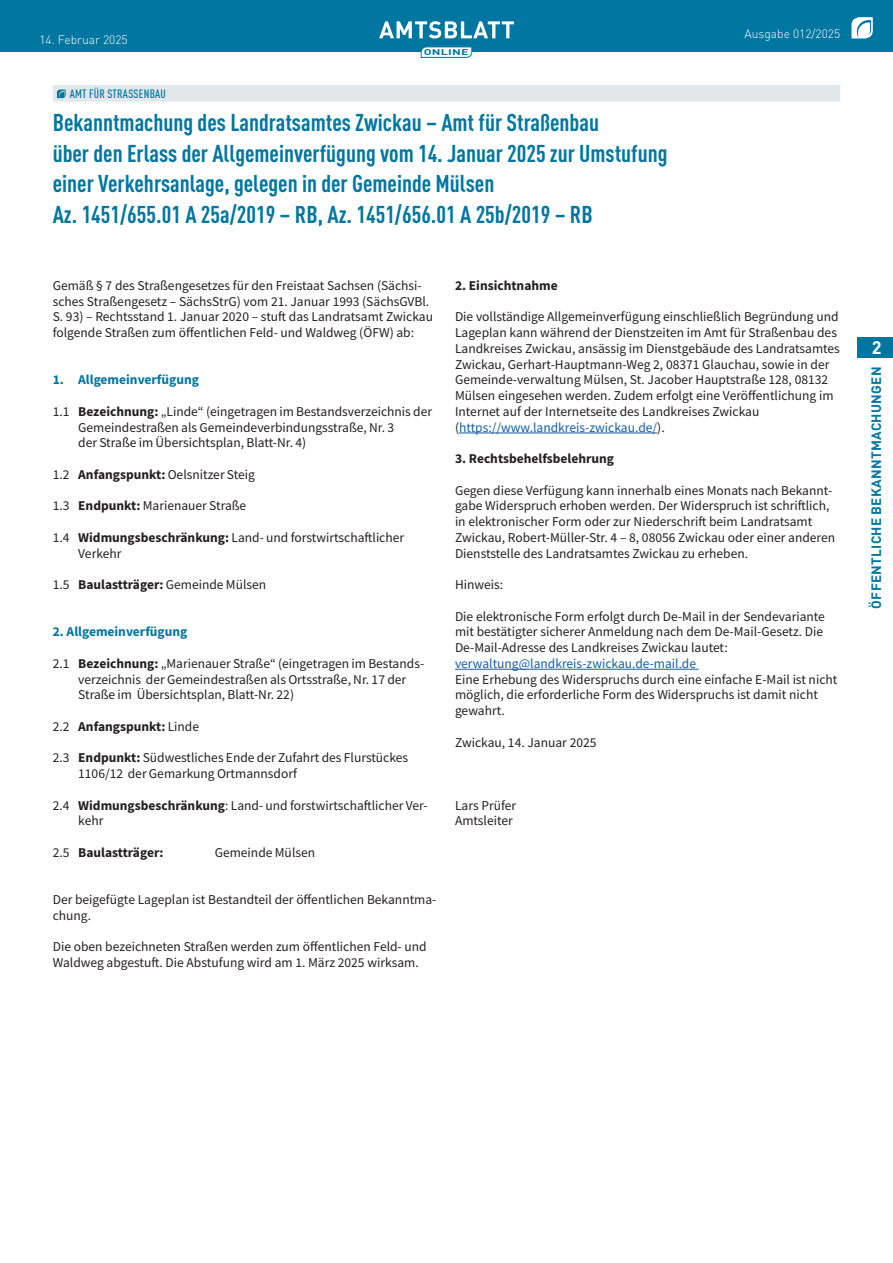
<style>
.page{position:relative;width:893px;height:1263px;background:#fff}
.page>*{position:absolute;margin:0;border:0;box-sizing:border-box;transform-origin:0 0}
._2022_-_Öffentliches_-_HZ16{font:700 condensed 24px/30.8px "DIN Pro";color:#0076a0}
.t1{font:700 18px "DIN Pro";color:#fff}
._2022_-_Brotschrift{font:13.5px/15.8px "Source Sans Pro";color:#231f20}
._2022_-_Brotschrift_-_Aufzählung_Zahlen_E{font:13.5px/15.8px "Source Sans Pro";color:#231f20}
._2022_-_Brotschrift-2{font:700 13.5px "Source Sans Pro";color:#231f20}
._2022_-_Brotschrift_-_Aufzählung_Zahlen_E-2{font:700 13.5px "Source Sans Pro";color:#231f20}
.t2{font:700 13.5px "DIN Pro";letter-spacing:.02em;color:#0076a0}
._2022_-_Brotschrift_-_Aufzählung_Zahlen_E-3{font:700 13.5px "Source Sans Pro";color:#0076a0}
._2022_-_Brotschrift-3{font:700 13.5px "Source Sans Pro";color:#0076a0}
.t3{font:300 12px "DIN Pro";color:#fff}
._2022_-_Öffentliches_-_DZ{font:500 condensed 12px "DIN Pro";letter-spacing:.02em;color:#0076a0}
.t4{font:700 8.25px "DIN Pro";letter-spacing:.02em;color:#0076a0;scale:1.5 1}
.s1{font-weight:700}
.s2{font-weight:400}
.s3{color:#175d9e}
</style>
<div class="page">
<div style="left:0;top:0;width:893px;height:51px;background:#0076a0"></div>
<svg style="left:851px;top:17px;width:22px;height:21px"></svg>
<svg style="left:379px;top:21px;width:135px;height:17px"></svg>
<svg style="left:421px;top:47px;width:51px;height:11px"></svg>
<div style="left:857px;top:337px;width:36px;height:21px;background:#0076a0"></div>
<div style="left:53px;top:85px;width:787px;height:17px;background:#e1e7ea"></div>
<svg style="left:57px;top:90px;width:9px;height:8px"></svg>
<hr style="left:459px;top:433px;width:198px;height:1px;background:#175d9e">
<hr style="left:455px;top:669px;width:244px;height:1px;background:#175d9e">
<p class="t3" style="left:39px;top:30px;width:90px">14. Februar 2025</p>
<p class="t4" style="left:424px;top:45px;width:31px">ONLINE</p>
<p class="_2022_-_Öffentliches_-_DZ" style="left:70px;top:85px;width:98px">AMT FÜR STRASSENBAU</p>
<p class="_2022_-_Öffentliches_-_HZ16" style="left:53px;top:105px;width:616px">Bekanntmachung des Landratsamtes Zwickau – Amt für Straßenbau<br>über den Erlass der Allgemeinverfügung vom 14. Januar 2025 zur Umstufung einer Verkehrsanlage, gelegen in der Gemeinde Mülsen<br>Az. 1451/655.01 A 25a/2019 – RB, Az. 1451/656.01 A 25b/2019 – RB</p>
<p class="t3" style="left:745px;top:25px;width:97px">Ausgabe 012/2025</p>
<p class="_2022_-_Brotschrift" style="left:53px;top:277px;width:382px">Gemäß § 7 des Straßengesetzes für den Freistaat Sachsen (Sächsi&shy;sches Straßengesetz – SächsStrG) vom 21. Januar 1993 (SächsGVBl.<br>S. 93) – Rechtsstand 1. Januar 2020 – stuft das Landratsamt Zwickau folgende Straßen zum öffentlichen Feld- und Waldweg (ÖFW) ab:</p>
<p class="_2022_-_Brotschrift_-_Aufzählung_Zahlen_E-3" style="left:53px;top:371px;width:148px">1. Allgemeinverfügung</p>
<p class="_2022_-_Brotschrift_-_Aufzählung_Zahlen_E" style="left:53px;top:403px;width:381px">1.1 <span class="s1">Bezeichnung:</span> „Linde“ (eingetragen im Bestandsverzeichnis der</p>
<p class="_2022_-_Brotschrift_-_Aufzählung_Zahlen_E" style="left:78px;top:419px;width:317px">Gemeindestraßen als Gemeindeverbindungsstraße, Nr. 3</p>
<p class="_2022_-_Brotschrift_-_Aufzählung_Zahlen_E" style="left:78px;top:435px;width:230px">der Straße im Übersichtsplan, Blatt-Nr. 4)</p>
<p class="_2022_-_Brotschrift_-_Aufzählung_Zahlen_E" style="left:53px;top:466px;width:204px">1.2 <span class="s1">Anfangspunkt:</span> Oelsnitzer Steig</p>
<p class="_2022_-_Brotschrift_-_Aufzählung_Zahlen_E" style="left:53px;top:498px;width:195px">1.3 <span class="s1">Endpunkt:</span> Marienauer Straße</p>
<p class="_2022_-_Brotschrift_-_Aufzählung_Zahlen_E" style="left:78px;top:529px;width:327px;text-indent:-26px">1.4 <span class="s1">Widmungsbeschränkung:</span> Land- und forstwirtschaftlicher<br>Verkehr</p>
<p class="_2022_-_Brotschrift_-_Aufzählung_Zahlen_E" style="left:53px;top:577px;width:215px">1.5 <span class="s1">Baulastträger:</span> Gemeinde Mülsen</p>
<p class="_2022_-_Brotschrift-3" style="left:53px;top:623px;width:136px">2. Allgemeinverfügung</p>
<p class="_2022_-_Brotschrift_-_Aufzählung_Zahlen_E" style="left:78px;top:655px;width:348px;text-indent:-26px">2.1 <span class="s1">Bezeichnung:</span> „Marienauer Straße“ (eingetragen im Bestands&shy;verzeichnis der Gemeindestraßen als Ortsstraße, Nr. 17 der<br>Straße im Übersichtsplan, Blatt-Nr. 22)</p>
<p class="_2022_-_Brotschrift_-_Aufzählung_Zahlen_E-2" style="left:53px;top:717px;width:148px"><span class="s2">2.2</span> Anfangspunkt: <span class="s2">Linde</span></p>
<p class="_2022_-_Brotschrift_-_Aufzählung_Zahlen_E" style="left:78px;top:750px;width:332px;text-indent:-26px">2.3 <span class="s1">Endpunkt:</span> Südwestliches Ende der Zufahrt des Flurstückes<br>1106/12 der Gemarkung Ortmannsdorf</p>
<p class="_2022_-_Brotschrift_-_Aufzählung_Zahlen_E" style="left:78px;top:797px;width:351px;text-indent:-26px">2.4 <span class="s1">Widmungsbeschränkung</span>: Land- und forstwirtschaftlicher Ver&shy;kehr</p>
<p class="_2022_-_Brotschrift_-_Aufzählung_Zahlen_E-2" style="left:53px;top:843px;width:112px"><span class="s2">2.5</span> Baulastträger:</p>
<p class="_2022_-_Brotschrift_-_Aufzählung_Zahlen_E" style="left:215px;top:844px;width:102px">Gemeinde Mülsen</p>
<p class="_2022_-_Brotschrift" style="left:53px;top:892px;width:385px">Der beigefügte Lageplan ist Bestandteil der öffentlichen Bekanntma&shy;chung.</p>
<p class="_2022_-_Brotschrift" style="left:53px;top:939px;width:376px">Die oben bezeichneten Straßen werden zum öffentlichen Feld- und<br>Waldweg abgestuft. Die Abstufung wird am 1. März 2025 wirksam.</p>
<p class="_2022_-_Brotschrift-2" style="left:455px;top:276px;width:104px">2. Einsichtnahme</p>
<p class="_2022_-_Brotschrift" style="left:455px;top:309px;width:386px">Die vollständige Allgemeinverfügung einschließlich Begründung und Lageplan kann während der Dienstzeiten im Amt für Straßenbau des Landkreises Zwickau, ansässig im Dienstgebäude des Landratsamtes Zwickau, Gerhart-Hauptmann-Weg 2, 08371 Glauchau, sowie in der Gemeinde-verwaltung Mülsen, St. Jacober Hauptstraße 128, 08132<br>Mülsen eingesehen werden. Zudem erfolgt eine Veröffentlichung im Internet auf der Internetseite des Landkreises Zwickau (<span class="s3">https://www.landkreis-zwickau.de/</span>).</p>
<p class="_2022_-_Brotschrift-2" style="left:455px;top:449px;width:161px">3. Rechtsbehelfsbelehrung</p>
<p class="_2022_-_Brotschrift" style="left:455px;top:482px;width:382px">Gegen diese Verfügung kann innerhalb eines Monats nach Bekannt&shy;gabe Widerspruch erhoben werden. Der Widerspruch ist schriftlich, in elektronischer Form oder zur Niederschrift beim Landratsamt Zwickau, Robert-Müller-Str. 4 – 8, 08056 Zwickau oder einer anderen Dienststelle des Landratsamtes Zwickau zu erheben.</p>
<p class="_2022_-_Brotschrift" style="left:455px;top:577px;width:50px">Hinweis:</p>
<p class="_2022_-_Brotschrift" style="left:455px;top:608px;width:384px">Die elektronische Form erfolgt durch De-Mail in der Sendevariante mit bestätigter sicherer Anmeldung nach dem De-Mail-Gesetz. Die De-Mail-Adresse des Landkreises Zwickau lautet: <span class="s3">verwaltung@landkreis-zwickau.de-mail.de<br></span>Eine Erhebung des Widerspruchs durch eine einfache E-Mail ist nicht möglich, die erforderliche Form des Widerspruchs ist damit nicht gewahrt.</p>
<p class="_2022_-_Brotschrift" style="left:455px;top:734px;width:143px">Zwickau, 14. Januar 2025</p>
<p class="_2022_-_Brotschrift" style="left:455px;top:797px;width:63px">Lars Prüfer</p>
<p class="_2022_-_Brotschrift" style="left:455px;top:813px;width:59px">Amtsleiter</p>
<h2 class="t1" style="left:872px;top:333px;width:11px">2</h2>
<p class="t2" style="left:865px;top:609px;width:243px;rotate:-90deg">ÖFFENTLICHE BEKANNTMACHUNGEN</p>
</div>
